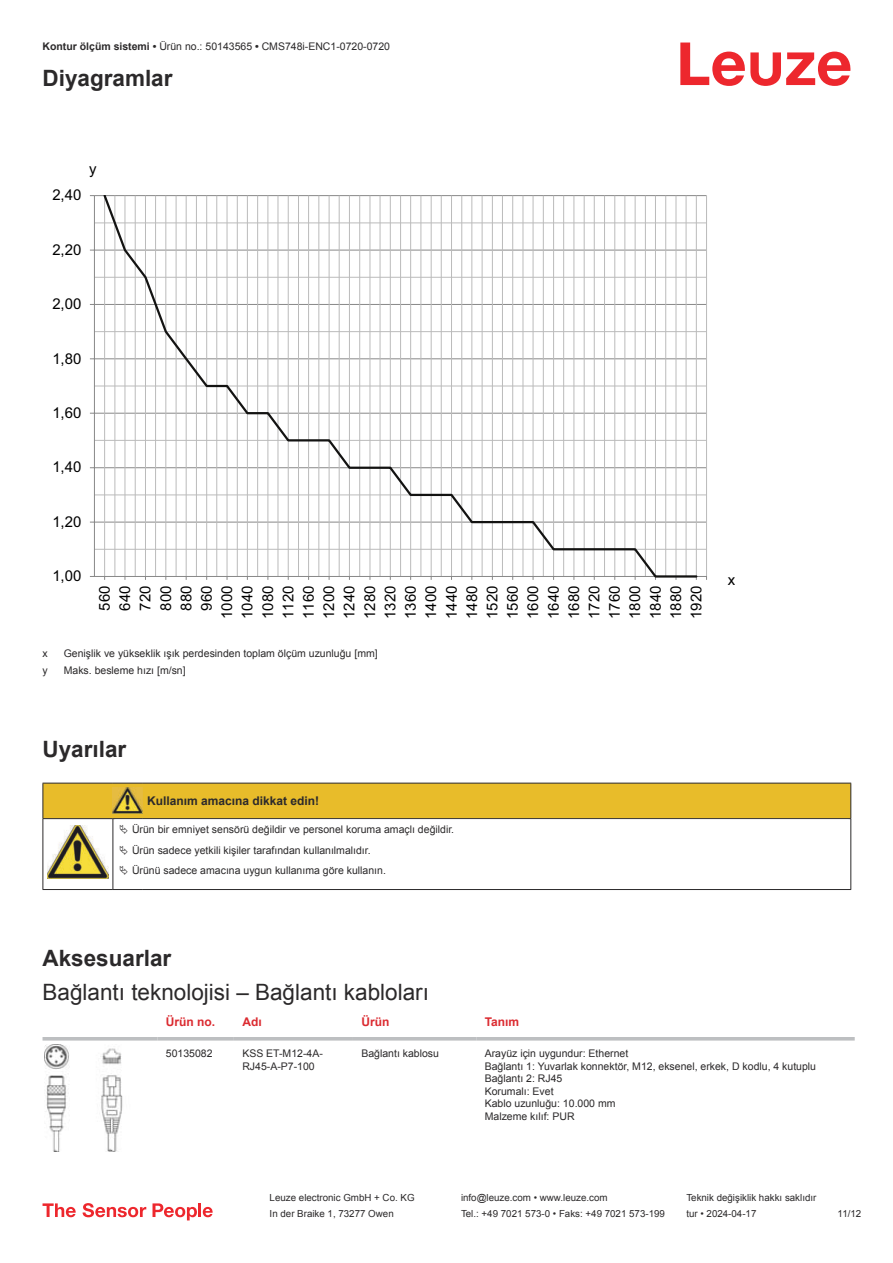
<style>
.page{position:relative;width:893px;height:1263px;background:#fff}
.page>*{position:absolute;margin:0;border:0;box-sizing:border-box;transform-origin:0 0}
.t1{font:22.5px "Arial";color:#2b292a}
.t2{font:700 22.5px "Arial";color:#2b292a}
.t3{font:15px/20.4px "Arial";color:#000;text-align:center}
.t4{font:700 12px "Arial";color:#2b292a}
.t5{font:700 12px "Arial";color:#db2a30}
.t6{font:10.5px/12.6px "Arial";color:#2b292a}
.t7{font:9.75px "Arial";color:#2b292a}
.s1{font-weight:700}
</style>
<div class="page">
<svg style="left:680px;top:43px;width:170px;height:43px"></svg>
<svg style="left:43px;top:1040px;width:812px;height:112px"></svg>
<hr style="left:43px;top:1037px;width:114px;height:3px;background:#bdbfc1">
<hr style="left:157px;top:1037px;width:77px;height:3px;background:#bdbfc1">
<hr style="left:234px;top:1037px;width:119px;height:3px;background:#bdbfc1">
<hr style="left:353px;top:1037px;width:123px;height:3px;background:#bdbfc1">
<hr style="left:476px;top:1037px;width:379px;height:3px;background:#bdbfc1">
<img style="left:45px;top:1045px;width:93px;height:106px">
<svg style="left:43px;top:1203px;width:33px;height:14px"></svg>
<svg style="left:83px;top:1203px;width:63px;height:14px"></svg>
<svg style="left:153px;top:1203px;width:44px;height:17px"></svg>
<hr style="left:198px;top:1203px;width:3px;height:14px;background:#ed272d">
<svg style="left:203px;top:1207px;width:10px;height:10px"></svg>
<hr style="left:94px;top:549px;width:612px;height:1px;background:#bbb">
<hr style="left:94px;top:494px;width:612px;height:1px;background:#bbb">
<hr style="left:94px;top:440px;width:612px;height:1px;background:#bbb">
<hr style="left:94px;top:386px;width:612px;height:1px;background:#bbb">
<hr style="left:94px;top:331px;width:612px;height:1px;background:#bbb">
<hr style="left:94px;top:277px;width:612px;height:1px;background:#bbb">
<hr style="left:94px;top:223px;width:612px;height:1px;background:#bbb">
<hr style="left:94px;top:522px;width:612px;height:1px;background:#888">
<hr style="left:94px;top:467px;width:612px;height:1px;background:#888">
<hr style="left:94px;top:413px;width:612px;height:1px;background:#888">
<hr style="left:94px;top:358px;width:612px;height:1px;background:#888">
<hr style="left:94px;top:304px;width:612px;height:1px;background:#888">
<hr style="left:94px;top:250px;width:612px;height:1px;background:#888">
<hr style="left:94px;top:195px;width:612px;height:1px;background:#888">
<hr style="left:706px;top:196px;width:1px;height:380px;background:#bbb">
<hr style="left:94px;top:196px;width:1px;height:380px;background:#888">
<hr style="left:94px;top:576px;width:612px;height:1px;background:#888">
<svg style="left:102px;top:196px;width:597px;height:381px"></svg>
<hr style="left:43px;top:889px;width:70px;height:1px;background:#2b292a">
<hr style="left:113px;top:889px;width:30px;height:1px;background:#2b292a">
<hr style="left:143px;top:889px;width:708px;height:1px;background:#2b292a">
<svg style="left:43px;top:783px;width:808px;height:106px"></svg>
<p class="t6" style="left:43px;top:41px;width:349px"><span class="s1">Kontur ölçüm sistemi •</span> Ürün no.: 50143565 <span class="s1">•</span> CMS748i-ENC1-0720-0720</p>
<h1 class="t2" style="left:43px;top:63px;width:132px">Diyagramlar</h1>
<h2 class="t3" style="left:52px;top:186px;width:31px">2,40</h2>
<h2 class="t3" style="left:89px;top:160px;width:9px">y</h2>
<h2 class="t3" style="left:52px;top:241px;width:31px">2,20</h2>
<h2 class="t3" style="left:52px;top:295px;width:31px">2,00</h2>
<h2 class="t3" style="left:52px;top:350px;width:31px">1,80</h2>
<h2 class="t3" style="left:52px;top:404px;width:31px">1,60</h2>
<h2 class="t3" style="left:52px;top:458px;width:31px">1,40</h2>
<h2 class="t3" style="left:52px;top:513px;width:31px">1,20</h2>
<h2 class="t3" style="left:52px;top:567px;width:31px">1,00</h2>
<h2 class="t3" style="left:96px;top:619px;width:35px;rotate:-90deg">560<br>640<br>720<br>800<br>880<br>960<br>1000<br>1040<br>1080<br>1120<br>1160<br>1200<br>1240<br>1280<br>1320<br>1360<br>1400<br>1440<br>1480<br>1520<br>1560<br>1600<br>1640<br>1680<br>1720<br>1760<br>1800<br>1840<br>1880<br>1920</h2>
<p class="t6" style="left:43px;top:648px;width:7px">x</p>
<p class="t6" style="left:64px;top:647px;width:315px">Genişlik ve yükseklik ışık perdesinden toplam ölçüm uzunluğu [mm]</p>
<p class="t6" style="left:43px;top:665px;width:7px">y</p>
<p class="t6" style="left:64px;top:664px;width:123px">Maks. besleme hızı [m/sn]</p>
<h1 class="t2" style="left:43px;top:733px;width:85px">Uyarılar</h1>
<p class="t4" style="left:147px;top:792px;width:174px">Kullanım amacına dikkat edin!</p>
<p class="t6" style="left:132px;top:819px;width:324px;line-height:20.2px">Ürün bir emniyet sensörü değildir ve personel koruma amaçlı değildir.<br>Ürün sadece yetkili kişiler tarafından kullanılmalıdır.<br>Ürünü sadece amacına uygun kullanıma göre kullanın.</p>
<h2 class="t3" style="left:728px;top:571px;width:9px">x</h2>
<h1 class="t2" style="left:43px;top:950px;width:130px">Aksesuarlar</h1>
<h1 class="t1" style="left:43px;top:976px;width:388px">Bağlantı teknolojisi – Bağlantı kabloları</h1>
<p class="t5" style="left:166px;top:1017px;width:51px">Ürün no.</p>
<p class="t5" style="left:242px;top:1013px;width:21px">Adı</p>
<p class="t5" style="left:361px;top:1017px;width:29px">Ürün</p>
<p class="t5" style="left:485px;top:1013px;width:36px">Tanım</p>
<p class="t6" style="left:166px;top:1048px;width:48px">50135082</p>
<p class="t6" style="left:242px;top:1047px;width:82px">KSS ET-M12-4A-<br>RJ45-A-P7-100</p>
<p class="t6" style="left:361px;top:1047px;width:79px">Bağlantı kablosu</p>
<p class="t6" style="left:485px;top:1047px;width:333px">Arayüz için uygundur: Ethernet<br>Bağlantı 1: Yuvarlak konnektör, M12, eksenel, erkek, D kodlu, 4 kutuplu<br>Bağlantı 2: RJ45<br>Korumalı: Evet<br>Kablo uzunluğu: 10.000 mm<br>Malzeme kılıf: PUR</p>
<p class="t7" style="left:270px;top:1191px;width:146px">Leuze electronic GmbH + Co. KG</p>
<p class="t7" style="left:461px;top:1191px;width:148px">info@leuze.com • www.leuze.com</p>
<p class="t7" style="left:686px;top:1191px;width:132px">Teknik değişiklik hakkı saklıdır</p>
<p class="t7" style="left:270px;top:1207px;width:126px">In der Braike 1, 73277 Owen</p>
<p class="t7" style="left:461px;top:1207px;width:205px">Tel.: +49 7021 573-0 • Faks: +49 7021 573-199</p>
<p class="t7" style="left:686px;top:1207px;width:72px">tur • 2024-04-17</p>
<p class="t7" style="left:838px;top:1210px;width:25px">11 /12</p>
</div>
